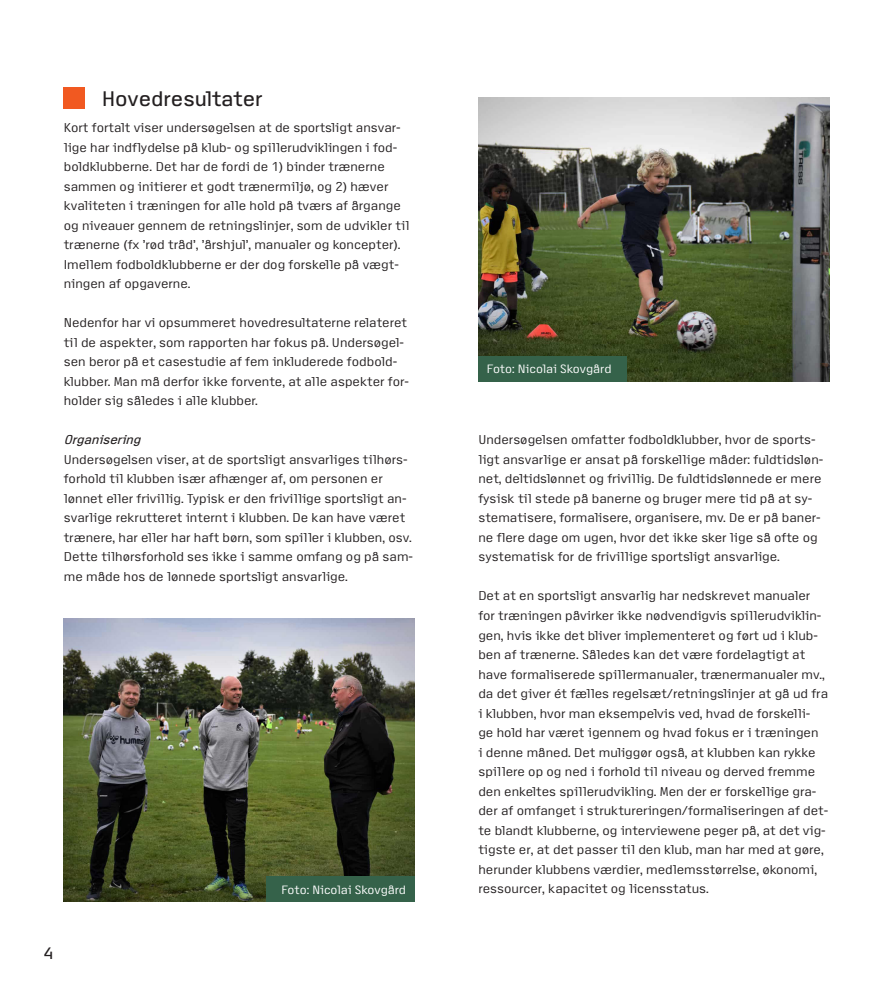
<style>
.page{position:relative;width:893px;height:1000px;background:#fff}
.page>*{position:absolute;margin:0;border:0;box-sizing:border-box;transform-origin:0 0}
.Rubrik{font:21px "Access";color:#231f20}
.t1{font:16.5px "Access";color:#231f20}
.Brødtekst{font:12.75px/19.5px "Access";color:#231f20}
.Rubrik_3_under-under{font:italic 12.75px "Access";color:#231f20}
.t2{font:12px "Access";color:#fff}
</style>
<div class="page">
<img style="left:478px;top:98px;width:351px;height:283px">
<img style="left:64px;top:618px;width:351px;height:283px">
<div style="left:64px;top:87px;width:21px;height:21px;background:#f15921"></div>
<div style="left:266px;top:876px;width:149px;height:25px;background:#35624a"></div>
<div style="left:478px;top:356px;width:149px;height:25px;background:#35624a"></div>
<p class="Rubrik" style="left:102px;top:88px;width:162px">Hovedresultater</p>
<p class="Brødtekst" style="left:64px;top:118px;width:347px">Kort fortalt viser undersøgelsen at de sportsligt ansvar&shy;lige har indflydelse på klub- og spillerudviklingen i fod&shy;boldklubberne. Det har de fordi de 1) binder trænerne sammen og initierer et godt trænermiljø, og 2) hæver kvaliteten i træningen for alle hold på tværs af årgange og niveauer gennem de retningslinjer, som de udvikler til trænerne (fx ’rød tråd’, ’årshjul’, manualer og koncepter).<br>Imellem fodboldklubberne er der dog forskelle på vægt&shy;ningen af opgaverne.</p>
<p class="Brødtekst" style="left:64px;top:313px;width:347px">Nedenfor har vi opsummeret hovedresultaterne relateret til de aspekter, som rapporten har fokus på. Undersøgel&shy;sen beror på et casestudie af fem inkluderede fodbold&shy;klubber. Man må derfor ikke forvente, at alle aspekter for&shy;holder sig således i alle klubber.</p>
<p class="Rubrik_3_under-under" style="left:64px;top:433px;width:81px">Organisering</p>
<p class="Brødtekst" style="left:64px;top:449px;width:351px">Undersøgelsen viser, at de sportsligt ansvarliges tilhørs&shy;forhold til klubben især afhænger af, om personen er lønnet eller frivillig. Typisk er den frivillige sportsligt an&shy;svarlige rekrutteret internt i klubben. De kan have været trænere, har eller har haft børn, som spiller i klubben, osv.<br>Dette tilhørsforhold ses ikke i samme omfang og på sam&shy;me måde hos de lønnede sportsligt ansvarlige.</p>
<p class="t2" style="left:487px;top:362px;width:126px">Foto: Nicolai Skovgård</p>
<p class="Brødtekst" style="left:478px;top:430px;width:346px">Undersøgelsen omfatter fodboldklubber, hvor de sports&shy;ligt ansvarlige er ansat på forskellige måder: fuldtidsløn&shy;net, deltidslønnet og frivillig. De fuldtidslønnede er mere fysisk til stede på banerne og bruger mere tid på at sy&shy;stematisere, formalisere, organisere, mv. De er på baner&shy;ne flere dage om ugen, hvor det ikke sker lige så ofte og systematisk for de frivillige sportsligt ansvarlige.</p>
<p class="Brødtekst" style="left:478px;top:586px;width:351px">Det at en sportsligt ansvarlig har nedskrevet manualer for træningen påvirker ikke nødvendigvis spillerudviklin&shy;gen, hvis ikke det bliver implementeret og ført ud i klub&shy;ben af trænerne. Således kan det være fordelagtigt at have formaliserede spillermanualer, trænermanualer mv., da det giver ét fælles regelsæt/retningslinjer at gå ud fra i klubben, hvor man eksempelvis ved, hvad de forskelli&shy;ge hold har været igennem og hvad fokus er i træningen<br>i denne måned. Det muliggør også, at klubben kan rykke spillere op og ned i forhold til niveau og derved fremme den enkeltes spillerudvikling. Men der er forskellige gra&shy;der af omfanget i struktureringen/formaliseringen af det&shy;te blandt klubberne, og interviewene peger på, at det vig&shy;tigste er, at det passer til den klub, man har med at gøre, herunder klubbens værdier, medlemsstørrelse, økonomi,</p>
<p class="t2" style="left:281px;top:882px;width:126px">Foto: Nicolai Skovgård</p>
<p class="Brødtekst" style="left:478px;top:878px;width:232px">ressourcer, kapacitet og licensstatus.</p>
<p class="t1" style="left:43px;top:944px;width:11px">4</p>
</div>
